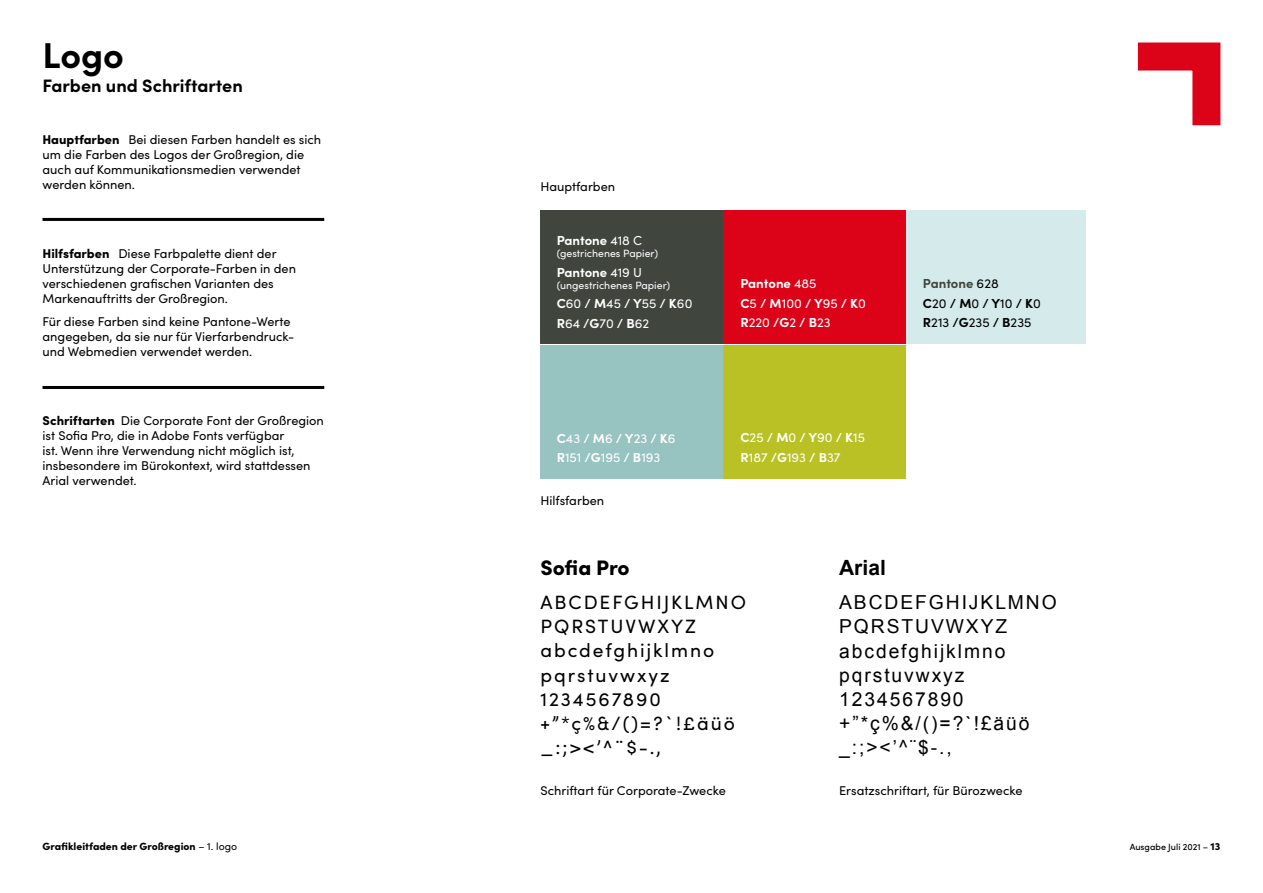
<style>
.page{position:relative;width:1263px;height:893px;background:#fff}
.page>*{position:absolute;margin:0;border:0;box-sizing:border-box;transform-origin:0 0}
.t1{font:700 36px "Sofia Pro";color:#000}
.t2{font:900 21px "Sofia Pro";letter-spacing:-.01em;color:#000}
.t3{font:700 21px "Arial";color:#000}
.t4{font:19.35px/24.2px "Sofia Pro";letter-spacing:.1em;color:#000}
.t5{font:19.35px/24.2px "Arial";letter-spacing:.1em;color:#000}
.t6{font:700 18px "Sofia Pro";color:#000}
.t7{font:13.05px/19.6px "Sofia Pro";color:#fff}
.t8{font:700 13.05px/19.6px "Sofia Pro";letter-spacing:-.005em;color:#fff}
.t9{font:13.05px/19.6px "Sofia Pro";color:#000}
.t10{font:12.75px/15px "Sofia Pro";color:#000}
.t11{font:10.5px "Sofia Pro";color:#fff}
.t12{font:900 10.5px "Sofia Pro";color:#000}
.t13{font:500 9px "Sofia Pro";color:#000}
.s1{font-weight:900}
.s2{font-weight:400}
.s3{font-weight:700}
.s4{font-weight:700;color:#40463e}
.s5{font-weight:900;font-size:10.5px}
</style>
<div class="page">
<svg style="left:1137px;top:42px;width:84px;height:84px"></svg>
<div style="left:905px;top:210px;width:180px;height:134px;background:#d5ebeb"></div>
<div style="left:540px;top:210px;width:183px;height:134px;background:#40463e"></div>
<div style="left:540px;top:345px;width:183px;height:134px;background:#97c3c1"></div>
<div style="left:723px;top:210px;width:182px;height:134px;background:#dc0217"></div>
<div style="left:723px;top:345px;width:182px;height:134px;background:#bac125"></div>
<hr style="left:43px;top:386px;width:281px;height:3px;background:#000">
<hr style="left:43px;top:218px;width:281px;height:3px;background:#000">
<h1 class="t1" style="left:43px;top:28px;width:83px">Logo</h1>
<h3 class="t6" style="left:43px;top:72px;width:202px">Farben und Schriftarten</h3>
<p class="t10" style="left:43px;top:132px;width:280px"><span class="s1">Hauptfarben</span> Bei diesen Farben handelt es sich um die Farben des Logos der Großregion, die auch auf Kommunikationsmedien verwendet werden können.</p>
<p class="t10" style="left:43px;top:245px;width:255px"><span class="s1">Hilfsfarben</span> Diese Farbpalette dient der Unterstützung der Corporate-Farben in den verschiedenen grafischen Varianten des Markenauftritts der Großregion.</p>
<p class="t10" style="left:43px;top:314px;width:253px">Für diese Farben sind keine Pantone-Werte angegeben, da sie nur für Vierfarbendruck&shy;und Webmedien verwendet werden.</p>
<p class="t10" style="left:43px;top:412px;width:283px"><span class="s1">Schriftarten</span> Die Corporate Font der Großregion ist Sofia Pro, die in Adobe Fonts verfügbar<br>ist. Wenn ihre Verwendung nicht möglich ist, insbesondere im Bürokontext, wird stattdessen Arial verwendet.</p>
<p class="t10" style="left:540px;top:179px;width:76px">Hauptfarben</p>
<p class="t8" style="left:557px;top:230px;width:87px">Pantone <span class="s2">418 C</span></p>
<p class="t11" style="left:557px;top:246px;width:103px">(gestrichenes Papier)</p>
<p class="t8" style="left:557px;top:261px;width:87px">Pantone <span class="s2">419 U</span></p>
<p class="t11" style="left:557px;top:277px;width:115px">(ungestrichenes Papier)</p>
<p class="t7" style="left:557px;top:293px;width:137px"><span class="s3">C</span>60 <span class="s3">/ M</span>45 <span class="s3">/ Y</span>55 <span class="s3">/ K</span>60<br><span class="s3">R</span>64 <span class="s3">/G</span>70 <span class="s3">/ B</span>62</p>
<p class="t7" style="left:557px;top:428px;width:120px"><span class="s3">C</span>43 <span class="s3">/ M</span>6 <span class="s3">/ Y</span>23 <span class="s3">/ K</span>6<br><span class="s3">R</span>151 <span class="s3">/G</span>195 <span class="s3">/ B</span>193</p>
<p class="t10" style="left:540px;top:492px;width:65px">Hilfsfarben</p>
<p class="t8" style="left:740px;top:273px;width:127px">Pantone <span class="s2">485<br></span>C<span class="s2">5</span> / M<span class="s2">100</span> / Y<span class="s2">95</span> / K<span class="s2">0<br></span>R<span class="s2">220</span> /G<span class="s2">2</span> / B<span class="s2">23</span></p>
<p class="t7" style="left:740px;top:427px;width:126px"><span class="s3">C</span>25 <span class="s3">/ M</span>0 <span class="s3">/ Y</span>90 <span class="s3">/ K</span>15<br><span class="s3">R</span>187 <span class="s3">/G</span>193 <span class="s3">/ B</span>37</p>
<p class="t9" style="left:923px;top:273px;width:119px"><span class="s4">Pantone</span> 628<br><span class="s3">C</span>20 <span class="s3">/ M</span>0 <span class="s3">/ Y</span>10 <span class="s3">/ K</span>0<br><span class="s3">R</span>213 <span class="s3">/G</span>235 <span class="s3">/ B</span>235</p>
<h2 class="t2" style="left:540px;top:551px;width:91px">Sofia Pro</h2>
<h2 class="t3" style="left:839px;top:554px;width:48px">Arial</h2>
<h3 class="t4" style="left:540px;top:589px;width:207px">ABCDEFGHIJKLMNO<br>PQRSTUVWXYZ abcdefghijklmno pqrstuvwxyz<br>1234567890 +”*ç%&amp;/()=?`!£äüö _:;&gt;&lt;’^¨$-.,</h3>
<h3 class="t5" style="left:839px;top:591px;width:219px">ABCDEFGHIJKLMNO<br>PQRSTUVWXYZ abcdefghijklmno pqrstuvwxyz<br>1234567890 +”*ç%&amp;/()=?`!£äüö _:;&gt;&lt;’^¨$-.,</h3>
<p class="t10" style="left:540px;top:782px;width:187px">Schriftart für Corporate-Zwecke</p>
<p class="t10" style="left:839px;top:782px;width:185px">Ersatzschriftart, für Bürozwecke</p>
<p class="t12" style="left:43px;top:838px;width:196px">Grafikleitfaden der Großregion <span class="s2">– 1. logo</span></p>
<p class="t13" style="left:1130px;top:841px;width:92px">Ausgabe Juli 2021 – <span class="s5">13</span></p>
</div>
